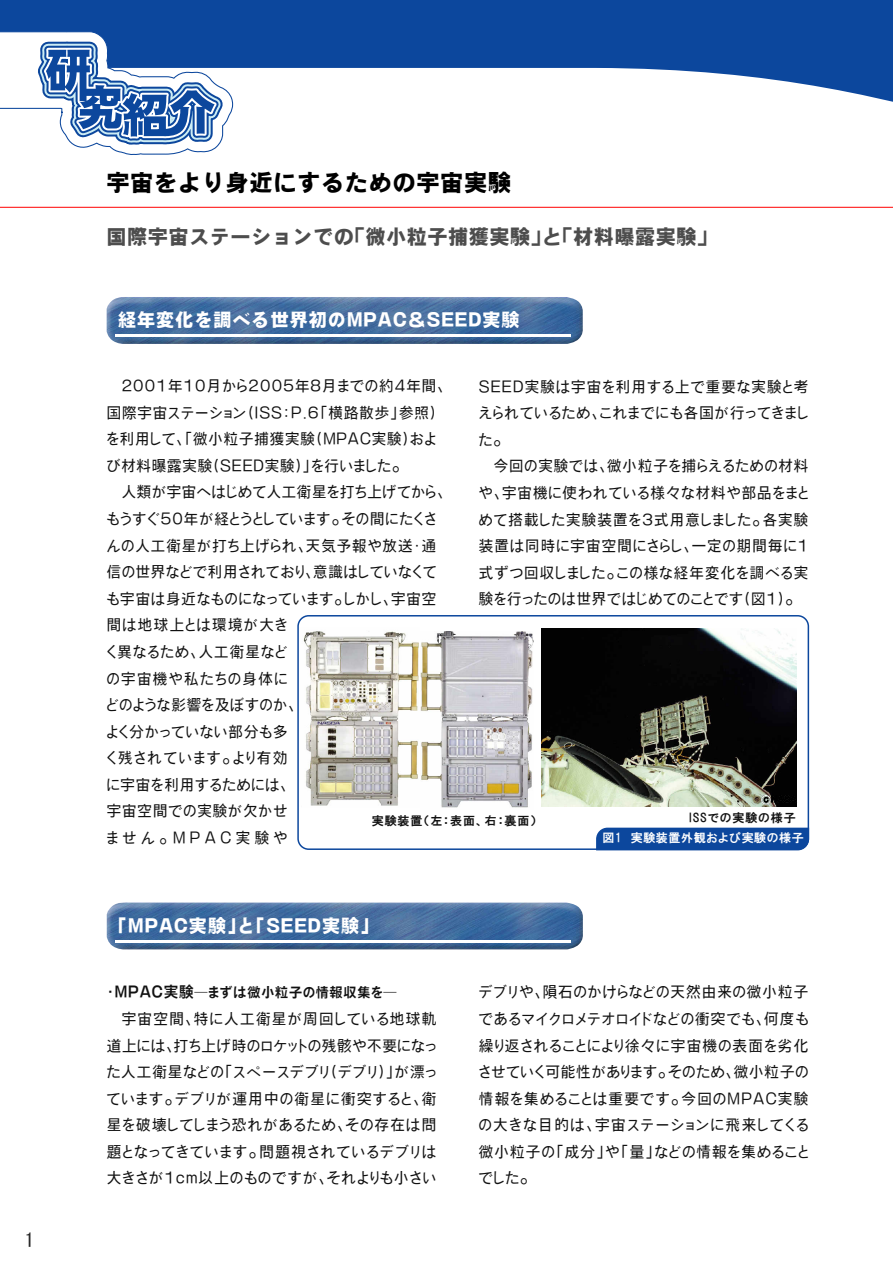
<style>
.page{position:relative;width:893px;height:1263px;background:#fff}
.page>*{position:absolute;margin:0;border:0;box-sizing:border-box;transform-origin:0 0}
.t1{font:22.5px "Into Go EB";letter-spacing:.06em;color:#000}
.t2{font:19.5px "Into Go EB";letter-spacing:.06em;color:#4d4d4d}
.t3{font:18.9px "MS Gothic";color:#252525}
.t4{font:18px "V7 Gothic Extra P";letter-spacing:.06em;color:#fff}
.t5{font:15px/26.5px "V7 Gothic Medium G";letter-spacing:.075em;color:#111;scale:.96 1}
.t6{font:15px/26.5px "V7 Gothic Medium G";letter-spacing:.075em;color:#111;text-align:justify}
.t7{font:13.5px "V7 Gothic Bold G";letter-spacing:.06em;color:#111}
.t8{font:12px "HGP Gothic E";letter-spacing:.075em;color:#111}
.t9{font:12px "HGP Gothic E";letter-spacing:.05em;color:#fff}
.s1{font-size:15px}
</style>
<div class="page">
<svg style="left:0;top:0;width:893px;height:102px;fill:#0c479d"></svg>
<img style="left:106px;top:297px;width:477px;height:47px">
<img style="left:106px;top:902px;width:477px;height:47px">
<hr style="left:115px;top:334px;width:456px;height:3px;background:#fff">
<hr style="left:116px;top:940px;width:455px;height:3px;background:#fff">
<hr style="left:0;top:207px;width:893px;height:1px;background:#f00">
<svg style="left:0;top:22px;width:255px;height:133px"></svg>
<div style="left:297px;top:615px;width:512px;height:235px;border:2px solid #0c479d;border-radius:11px"></div>
<svg style="left:595px;top:827px;width:215px;height:24px;background:#1c53a3"></svg>
<img style="left:303px;top:631px;width:116px;height:175px">
<img style="left:420px;top:631px;width:114px;height:177px">
<img style="left:542px;top:628px;width:255px;height:178px">
<div style="left:761px;top:795px;width:9px;height:9px;border:1px solid #fff;border-radius:50%"></div>
<p class="t3" style="left:25px;top:1231px;width:11px">1</p>
<h1 class="t1" style="left:107px;top:168px;width:406px">宇宙をより身近にするための宇宙実験</h1>
<h2 class="t2" style="left:107px;top:224px;width:612px">国際宇宙ステーションでの「微小粒子捕獲実験」と「材料曝露実験」</h2>
<p class="t4" style="left:118px;top:310px;width:403px">経年変化を調べる世界初のMPAC＆SEED実験</p>
<p class="t5" style="left:107px;top:372px;width:353px;text-indent:15px">2001年10月から2005年8月までの約4年間、国際宇宙ステーション（ISS：P.6「横路散歩」参照）を利用して、「微小粒子捕獲実験（MPAC実験）および材料曝露実験（SEED実験）」を行いました。</p>
<p class="t5" style="left:107px;top:479px;width:353px;text-indent:15px">人類が宇宙へはじめて人工衛星を打ち上げてから、もうすぐ50年が経とうとしています。その間にたくさんの人工衛星が打ち上げられ、天気予報や放送・通信の世界などで利用されており、意識はしていなくても宇宙は身近なものになっています。しかし、宇宙空間は地球上とは環境が大き<br>く異なるため、人工衛星など<br>の宇宙機や私たちの身体に<br>どのような影響を及ぼすのか、<br>よく分かっていない部分も多<br>く残されています。より有効<br>に宇宙を利用するためには、<br>宇宙空間での実験が欠かせ<br>ません。MPAC実験や</p>
<p class="t5" style="left:479px;top:373px;width:345px;text-align:justify">SEED実験は宇宙を利用する上で重要な実験と考えられているため、これまでにも各国が行ってきました。</p>
<p class="t5" style="left:479px;top:453px;width:345px;text-align:justify;text-indent:15px">今回の実験では、微小粒子を捕らえるための材料や、宇宙機に使われている様々な材料や部品をまとめて搭載した実験装置を3式用意しました。各実験装置は同時に宇宙空間にさらし、一定の期間毎に1式ずつ回収しました。この様な経年変化を調べる実験を行ったのは世界ではじめてのことです（図1）。</p>
<p class="t8" style="left:372px;top:814px;width:166px">実験装置（左：表面、右：裏面）</p>
<p class="t8" style="left:689px;top:812px;width:108px">ISSでの実験の様子</p>
<p class="t9" style="left:602px;top:832px;width:203px">図1 実験装置外観および実験の様子</p>
<p class="t4" style="left:109px;top:916px;width:271px">「MPAC実験」と「SEED実験」</p>
<p class="t7" style="left:107px;top:986px;width:291px"><span class="s1">・MPAC実験</span>―まずは微小粒子の情報収集を―</p>
<p class="t6" style="left:107px;top:1005px;width:331px;text-indent:15px">宇宙空間、特に人工衛星が周回している地球軌道上には、打ち上げ時のロケットの残骸や不要になった人工衛星などの「スペースデブリ（デブリ）」が漂っています。デブリが運用中の衛星に衝突すると、衛星を破壊してしまう恐れがあるため、その存在は問題となってきています。問題視されているデブリは大きさが1cm以上のものですが、それよりも小さい</p>
<p class="t6" style="left:479px;top:979px;width:331px">デブリや、隕石のかけらなどの天然由来の微小粒子であるマイクロメテオロイドなどの衝突でも、何度も繰り返されることにより徐々に宇宙機の表面を劣化させていく可能性があります。そのため、微小粒子の情報を集めることは重要です。今回のMPAC実験の大きな目的は、宇宙ステーションに飛来してくる微小粒子の「成分」や「量」などの情報を集めることでした。</p>
</div>
